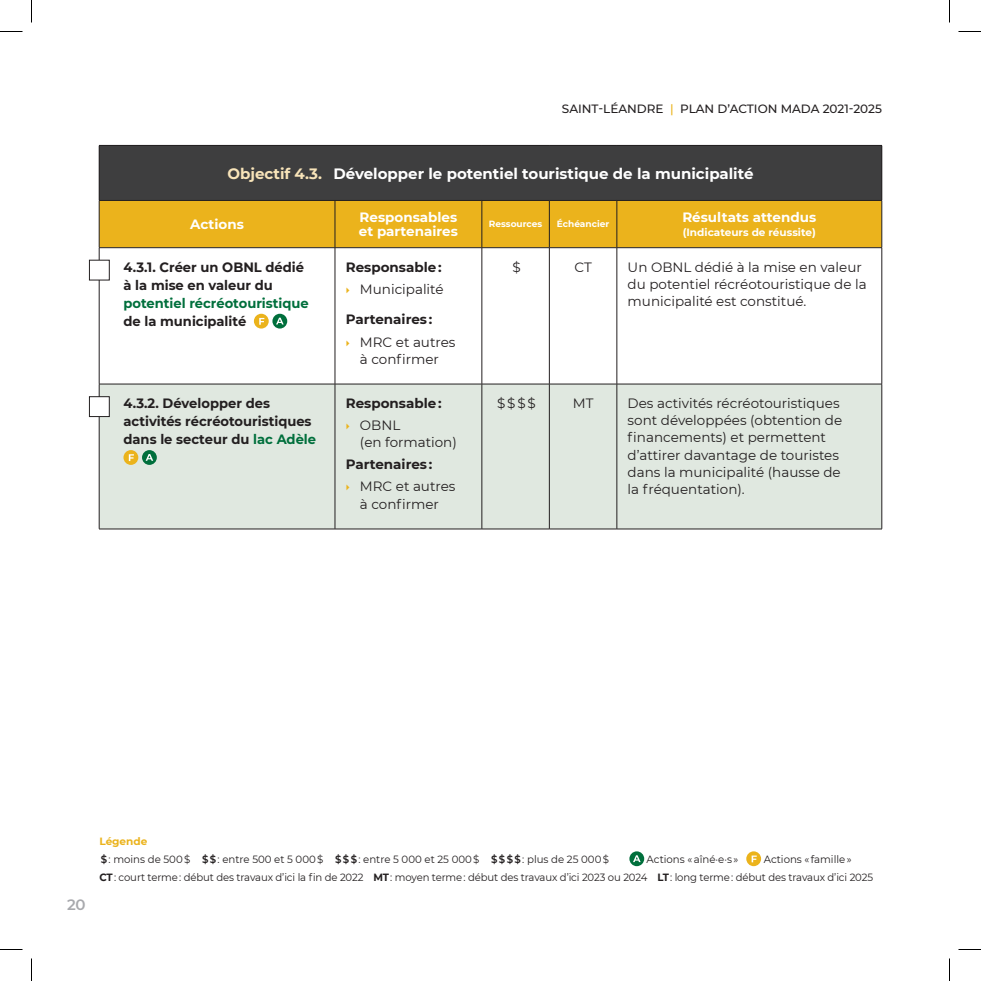
<style>
.page{position:relative;width:981px;height:981px;background:#fff}
.page>*{position:absolute;margin:0;border:0;box-sizing:border-box;transform-origin:0 0}
.Texte_courant{font:700 15px "Montserrat";color:#fff}
.t1{font:600 15px "Montserrat";color:#a8a9ad}
.Texte_courant-2{font:13.5px/17.2px "Montserrat";color:#231f20}
.Texte_courant-3{font:700 13.5px/18px "Montserrat";color:#231f20}
.Texte_courant-4{font:700 13.5px/13.5px "Montserrat";color:#fff}
.t2{font:500 12px "Montserrat";color:#231f20}
.Texte_courant-5{font:10.5px "Montserrat";letter-spacing:-.01em;color:#231f20;scale:.96 1}
.Texte_courant-6{font:10.5px "Montserrat";letter-spacing:-.01em;color:#231f20}
.Texte_courant-7{font:700 10.5px "Montserrat";color:#fff}
.Texte_courant-8{font:700 10.5px "Montserrat";color:#ebb31c}
.Texte_courant-9{font:700 9px "Montserrat";color:#fff}
.s1{color:#ebb31c}
.s2{color:#f8e4b9}
.s3{color:#006f3c}
.s4{font-weight:600}
.s5{font-weight:700}
</style>
<div class="page">
<div style="left:99px;top:145px;width:783px;height:55px;background:#3e3e3f"></div>
<div style="left:100px;top:201px;width:782px;height:46px;background:#ebb31c"></div>
<svg style="left:100px;top:248px;width:782px;height:136px"></svg>
<div style="left:100px;top:385px;width:782px;height:144px;background:#e0e8e0"></div>
<hr style="left:99px;top:145px;width:236px;height:1px;background:#231f20">
<hr style="left:99px;top:146px;width:1px;height:54px;background:#231f20">
<hr style="left:335px;top:145px;width:147px;height:1px;background:#231f20">
<hr style="left:482px;top:145px;width:67px;height:1px;background:#231f20">
<hr style="left:549px;top:145px;width:68px;height:1px;background:#231f20">
<hr style="left:617px;top:145px;width:265px;height:1px;background:#231f20">
<hr style="left:882px;top:146px;width:1px;height:54px;background:#231f20">
<hr style="left:99px;top:200px;width:236px;height:1px;background:#231f20">
<hr style="left:99px;top:201px;width:1px;height:47px;background:#231f20">
<hr style="left:335px;top:200px;width:147px;height:1px;background:#231f20">
<hr style="left:482px;top:200px;width:67px;height:1px;background:#231f20">
<hr style="left:549px;top:200px;width:68px;height:1px;background:#231f20">
<hr style="left:617px;top:200px;width:265px;height:1px;background:#231f20">
<hr style="left:882px;top:201px;width:1px;height:47px;background:#231f20">
<hr style="left:99px;top:248px;width:1px;height:136px;background:#231f20">
<hr style="left:882px;top:248px;width:1px;height:136px;background:#231f20">
<hr style="left:99px;top:384px;width:1px;height:145px;background:#231f20">
<hr style="left:882px;top:384px;width:1px;height:145px;background:#231f20">
<hr style="left:99px;top:529px;width:236px;height:1px;background:#231f20">
<hr style="left:335px;top:529px;width:147px;height:1px;background:#231f20">
<hr style="left:482px;top:529px;width:67px;height:1px;background:#231f20">
<hr style="left:549px;top:529px;width:68px;height:1px;background:#231f20">
<hr style="left:617px;top:529px;width:265px;height:1px;background:#231f20">
<hr style="left:335px;top:201px;width:1px;height:47px;background:#231f20">
<hr style="left:482px;top:201px;width:1px;height:47px;background:#231f20">
<hr style="left:549px;top:201px;width:1px;height:47px;background:#231f20">
<hr style="left:617px;top:201px;width:1px;height:47px;background:#231f20">
<hr style="left:99px;top:247px;width:236px;height:1px;background:#231f20">
<hr style="left:335px;top:247px;width:147px;height:1px;background:#231f20">
<hr style="left:335px;top:248px;width:1px;height:136px;background:#231f20">
<hr style="left:482px;top:247px;width:67px;height:1px;background:#231f20">
<hr style="left:482px;top:248px;width:1px;height:136px;background:#231f20">
<hr style="left:549px;top:247px;width:68px;height:1px;background:#231f20">
<hr style="left:549px;top:248px;width:1px;height:136px;background:#231f20">
<hr style="left:617px;top:247px;width:265px;height:1px;background:#231f20">
<hr style="left:617px;top:248px;width:1px;height:136px;background:#231f20">
<hr style="left:99px;top:384px;width:236px;height:1px;background:#231f20">
<hr style="left:335px;top:384px;width:147px;height:1px;background:#231f20">
<hr style="left:335px;top:384px;width:1px;height:145px;background:#231f20">
<hr style="left:482px;top:384px;width:67px;height:1px;background:#231f20">
<hr style="left:482px;top:384px;width:1px;height:145px;background:#231f20">
<hr style="left:549px;top:384px;width:68px;height:1px;background:#231f20">
<hr style="left:549px;top:384px;width:1px;height:145px;background:#231f20">
<hr style="left:617px;top:384px;width:265px;height:1px;background:#231f20">
<hr style="left:617px;top:384px;width:1px;height:145px;background:#231f20">
<div style="left:254px;top:314px;width:15px;height:15px;background:#ebb31c;border-radius:50%"></div>
<svg style="left:259px;top:318px;width:5px;height:7px"></svg>
<svg style="left:272px;top:314px;width:15px;height:15px"></svg>
<svg style="left:276px;top:318px;width:8px;height:6px"></svg>
<div style="left:123px;top:450px;width:15px;height:15px;background:#ebb31c;border-radius:50%"></div>
<svg style="left:129px;top:454px;width:5px;height:7px"></svg>
<div style="left:142px;top:450px;width:15px;height:15px;background:#006f3c;border-radius:50%"></div>
<svg style="left:146px;top:454px;width:7px;height:7px"></svg>
<div style="left:89px;top:260px;width:20px;height:20px;background:#fff"></div>
<div style="left:89px;top:397px;width:20px;height:20px;background:#fff"></div>
<div style="left:89px;top:397px;width:20px;height:20px;border:1px solid #231f20"></div>
<svg style="left:629px;top:851px;width:15px;height:15px"></svg>
<svg style="left:633px;top:855px;width:8px;height:7px"></svg>
<svg style="left:746px;top:851px;width:15px;height:15px"></svg>
<svg style="left:752px;top:856px;width:5px;height:6px"></svg>
<svg style="left:0;top:31px;width:22px;height:1px"></svg>
<svg style="left:958px;top:31px;width:23px;height:1px"></svg>
<svg style="left:0;top:949px;width:22px;height:1px"></svg>
<svg style="left:958px;top:949px;width:23px;height:1px"></svg>
<svg style="left:31px;top:0;width:1px;height:22px"></svg>
<svg style="left:31px;top:958px;width:1px;height:23px"></svg>
<svg style="left:949px;top:0;width:1px;height:22px"></svg>
<svg style="left:949px;top:958px;width:1px;height:23px"></svg>
<p class="t2" style="left:562px;top:100px;width:322px">SAINT-LÉANDRE <span class="s1">|</span> PLAN D’ACTION MADA 2021-2025</p>
<p class="Texte_courant" style="left:227px;top:163px;width:528px"><span class="s2">Objectif 4.3.</span> Développer le potentiel touristique de la municipalité</p>
<p class="Texte_courant-4" style="left:190px;top:217px;width:55px">Actions</p>
<p class="Texte_courant-4" style="left:359px;top:210px;width:101px">Responsables et partenaires</p>
<p class="Texte_courant-9" style="left:489px;top:217px;width:55px">Ressources</p>
<p class="Texte_courant-9" style="left:557px;top:217px;width:54px">Échéancier</p>
<p class="Texte_courant-4" style="left:682px;top:210px;width:135px">Résultats attendus</p>
<p class="Texte_courant-7" style="left:683px;top:225px;width:135px">(Indicateurs de réussite)</p>
<p class="Texte_courant-3" style="left:123px;top:257px;width:187px">4.3.1. Créer un OBNL dédié à la mise en valeur du <span class="s3">potentiel récréotouristique </span>de la municipalité</p>
<p class="Texte_courant-3" style="left:346px;top:257px;width:97px">Responsable :</p>
<p class="Texte_courant-2" style="left:346px;top:280px;width:99px"><span class="s1">▶</span> Municipalité</p>
<p class="Texte_courant-3" style="left:346px;top:310px;width:88px">Partenaires :</p>
<p class="Texte_courant-2" style="left:346px;top:333px;width:111px;text-align:center"><span class="s1">▶</span> MRC et autres à confirmer</p>
<p class="Texte_courant-3" style="left:123px;top:393px;width:194px">4.3.2. Développer des activités récréotouristiques dans le secteur du <span class="s3">lac Adèle</span></p>
<p class="Texte_courant-3" style="left:346px;top:393px;width:97px">Responsable :</p>
<p class="Texte_courant-2" style="left:360px;top:416px;width:98px;text-indent:-14px"><span class="s1">▶</span> OBNL<br>(en formation)</p>
<p class="Texte_courant-3" style="left:346px;top:455px;width:88px">Partenaires :</p>
<p class="Texte_courant-2" style="left:346px;top:478px;width:111px;text-align:center"><span class="s1">▶</span> MRC et autres à confirmer</p>
<p class="Texte_courant-2" style="left:512px;top:258px;width:10px">$</p>
<p class="Texte_courant-2" style="left:574px;top:258px;width:19px">CT</p>
<p class="Texte_courant-2" style="left:628px;top:258px;width:240px">Un OBNL dédié à la mise en valeur du potentiel récréotouristique de la municipalité est constitué.</p>
<p class="Texte_courant-2" style="left:497px;top:394px;width:40px">$ $ $ $</p>
<p class="Texte_courant-2" style="left:573px;top:394px;width:22px">MT</p>
<p class="Texte_courant-2" style="left:628px;top:394px;width:216px">Des activités récréotouristiques sont développées (obtention de financements) et permettent d’attirer davantage de touristes dans la municipalité (hausse de la fréquentation).</p>
<p class="t1" style="left:67px;top:894px;width:20px">20</p>
<p class="Texte_courant-8" style="left:99px;top:834px;width:50px">Légende</p>
<p class="Texte_courant-6" style="left:101px;top:852px;width:510px"><span class="s4">$</span> : moins de 500 $ <span class="s4">$ $</span> : entre 500 et 5 000 $ <span class="s4">$ $ $</span> : entre 5 000 et 25 000 $ <span class="s4">$ $ $ $</span> : plus de 25 000 $</p>
<p class="Texte_courant-6" style="left:647px;top:852px;width:93px">Actions « aîné·e·s »</p>
<p class="Texte_courant-6" style="left:764px;top:852px;width:89px">Actions « famille »</p>
<p class="Texte_courant-5" style="left:99px;top:870px;width:808px"><span class="s5">CT</span> : court terme : début des travaux d’ici la fin de 2022 <span class="s5">MT</span> : moyen terme : début des travaux d’ici 2023 ou 2024 <span class="s5">LT</span> : long terme : début des travaux d’ici 2025</p>
</div>
